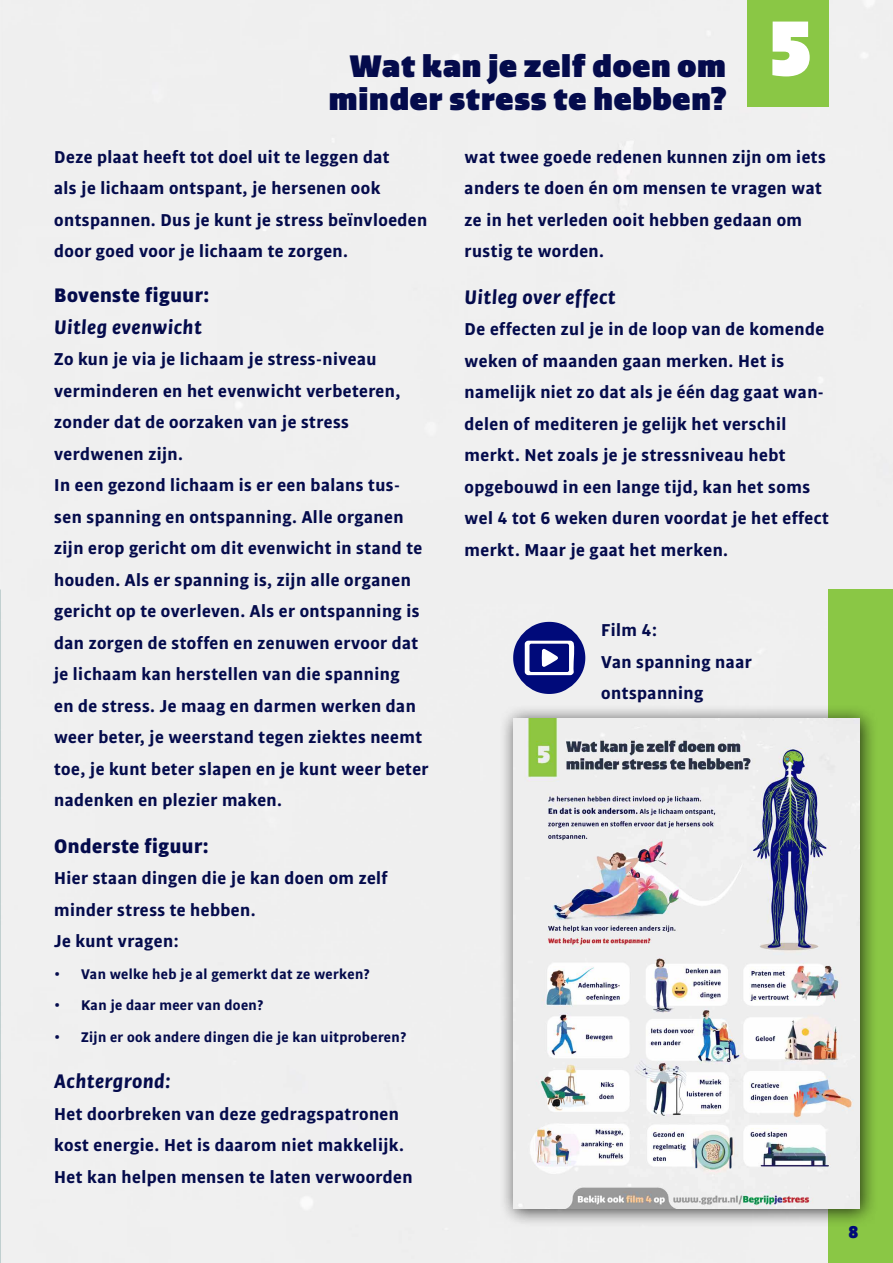
<style>
.page{position:relative;width:893px;height:1263px;background:#efefef}
.page>*{position:absolute;margin:0;border:0;box-sizing:border-box;transform-origin:0 0}
.t1{font:900 75px "Quatro";color:#fff}
.t2{font:900 30px "Quatro";letter-spacing:.025em;color:#040b4c}
.t3{font:italic 700 21px "Bulo";letter-spacing:.025em;color:#040b4c}
.t4{font:900 21px "Bulo";letter-spacing:.025em;color:#040b4c}
.t5{font:700 18.3px/31.5px "Bulo";letter-spacing:.025em;color:#040b4c}
.t6{font:900 18.3px "Bulo";color:#000a7a}
.t7{font:700 15px "Bulo";letter-spacing:.025em;color:#040b4c}
</style>
<div class="page">
<div style="left:829px;top:589px;width:64px;height:674px;background:#8ac745"></div>
<div style="left:498px;top:704px;width:380px;height:523px;background:#000;opacity:.75"></div>
<img style="left:513px;top:719px;width:346px;height:489px">
<div style="left:747px;top:0;width:82px;height:107px;background:#8ac745"></div>
<svg style="left:513px;top:622px;width:72px;height:72px"></svg>
<h2 class="t2" style="left:350px;top:47px;width:378px">Wat kan je zelf doen om</h2>
<h1 class="t1" style="left:769px;top:1px;width:44px">5</h1>
<h2 class="t2" style="left:329px;top:80px;width:399px">minder stress te hebben?</h2>
<p class="t5" style="left:54px;top:140px;width:375px">Deze plaat heeft tot doel uit te leggen dat<br>als je lichaam ontspant, je hersenen ook ontspannen. Dus je kunt je stress beïnvloeden door goed voor je lichaam te zorgen.</p>
<p class="t4" style="left:54px;top:281px;width:157px">Bovenste figuur:</p>
<p class="t3" style="left:54px;top:313px;width:149px">Uitleg evenwicht</p>
<p class="t5" style="left:54px;top:343px;width:376px">Zo kun je via je lichaam je stress-niveau verminderen en het evenwicht verbeteren, zonder dat de oorzaken van je stress verdwenen zijn.<br>In een gezond lichaam is er een balans tus&shy;sen spanning en ontspanning. Alle organen zijn erop gericht om dit evenwicht in stand te houden. Als er spanning is, zijn alle organen gericht op te overleven. Als er ontspanning is dan zorgen de stoffen en zenuwen ervoor dat je lichaam kan herstellen van die spanning<br>en de stress. Je maag en darmen werken dan weer beter, je weerstand tegen ziektes neemt toe, je kunt beter slapen en je kunt weer beter nadenken en plezier maken.</p>
<p class="t4" style="left:54px;top:832px;width:156px">Onderste figuur:</p>
<p class="t5" style="left:54px;top:862px;width:335px">Hier staan dingen die je kan doen om zelf minder stress te hebben.<br>Je kunt vragen:</p>
<p class="t7" style="left:54px;top:964px;width:318px">• Van welke heb je al gemerkt dat ze werken?</p>
<p class="t7" style="left:54px;top:996px;width:212px">• Kan je daar meer van doen?</p>
<p class="t7" style="left:54px;top:1027px;width:355px">• Zijn er ook andere dingen die je kan uitproberen?</p>
<p class="t3" style="left:54px;top:1067px;width:118px">Achtergrond:</p>
<p class="t5" style="left:54px;top:1097px;width:360px">Het doorbreken van deze gedragspatronen kost energie. Het is daarom niet makkelijk.<br>Het kan helpen mensen te laten verwoorden</p>
<p class="t5" style="left:465px;top:140px;width:363px">wat twee goede redenen kunnen zijn om iets anders te doen én om mensen te vragen wat ze in het verleden ooit hebben gedaan om rustig te worden.</p>
<p class="t3" style="left:465px;top:283px;width:152px">Uitleg over effect</p>
<p class="t5" style="left:465px;top:313px;width:366px">De effecten zul je in de loop van de komende weken of maanden gaan merken. Het is namelijk niet zo dat als je één dag gaat wan&shy;delen of mediteren je gelijk het verschil merkt. Net zoals je je stressniveau hebt opgebouwd in een lange tijd, kan het soms wel 4 tot 6 weken duren voordat je het effect merkt. Maar je gaat het merken.</p>
<p class="t5" style="left:601px;top:614px;width:152px">Film 4:<br>Van spanning naar ontspanning</p>
<p class="t6" style="left:848px;top:1219px;width:11px">8</p>
</div>
